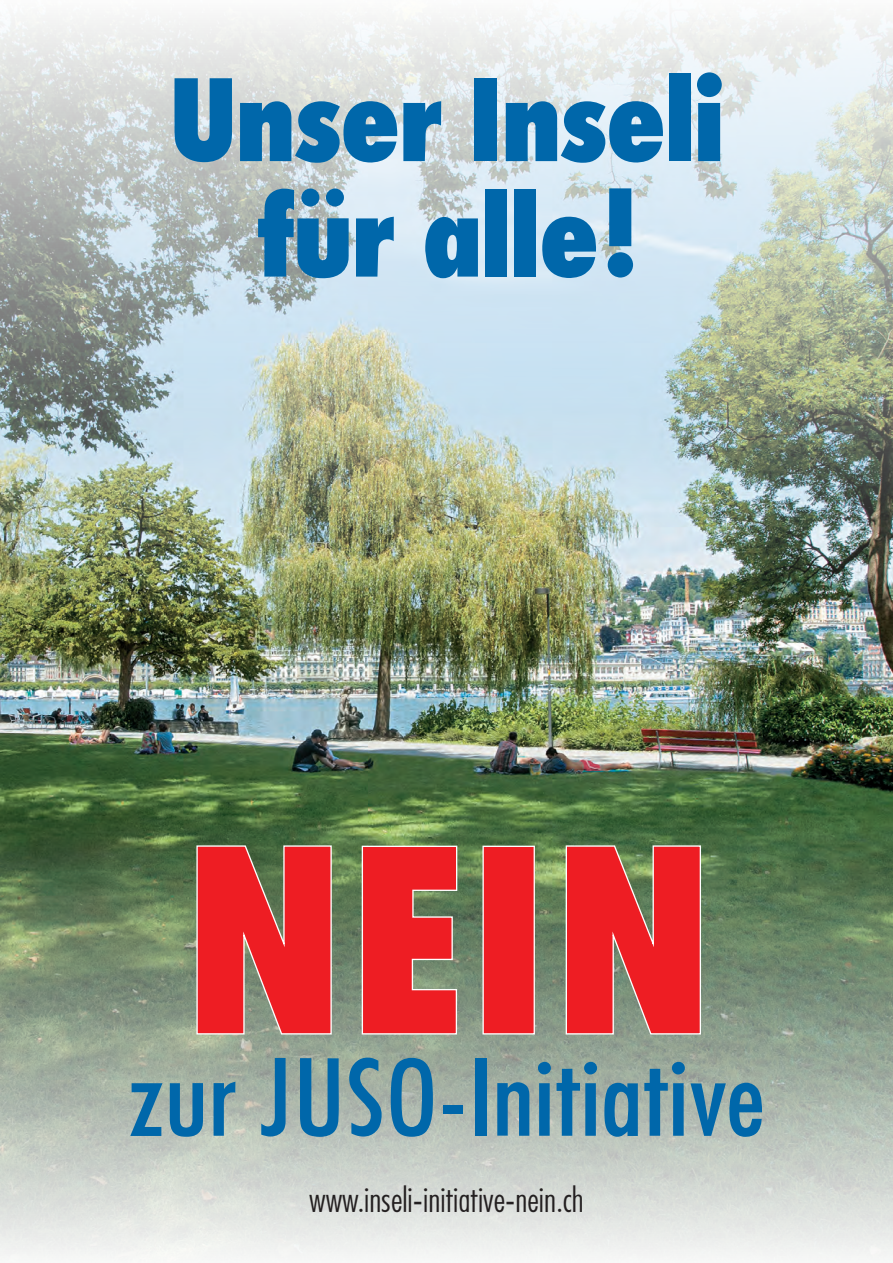
<style>
.page{position:relative;width:893px;height:1263px;background:#fff}
.page>*{position:absolute;margin:0;border:0;box-sizing:border-box;transform-origin:0 0}
.t1{font:800 117px/115.5px "Futura Condensed BQ";color:#0067aa;text-align:center}
.t2{font:500 111px "Futura Condensed BQ";color:#0067aa}
.t3{font:300 36px "Futura Condensed BQ";color:#231f20}
</style>
<div class="page">
<img style="left:0;top:622px;width:893px;height:193px">
<svg style="left:0;top:815px;width:893px;height:443px;background:#9fae9c"></svg>
<img style="left:0;top:18px;width:893px;height:604px">
<svg style="left:196px;top:845px;width:136px;height:189px;background:#db3536"></svg>
<svg style="left:361px;top:845px;width:97px;height:189px;background:#da3938"></svg>
<div style="left:483px;top:846px;width:51px;height:188px;background:#ee1d23"></div>
<div style="left:482px;top:846px;width:53px;height:188px;border:1px solid #fff"></div>
<svg style="left:565px;top:845px;width:136px;height:189px;background:#dc3636"></svg>
<h1 class="t1" style="left:171px;top:63px;width:555px">Unser Inseli für alle!</h1>
<h2 class="t2" style="left:128px;top:1038px;width:639px">zur JUSO-Initiative</h2>
<p class="t3" style="left:309px;top:1180px;width:276px">www.inseli-initiative-nein.ch</p>
</div>
